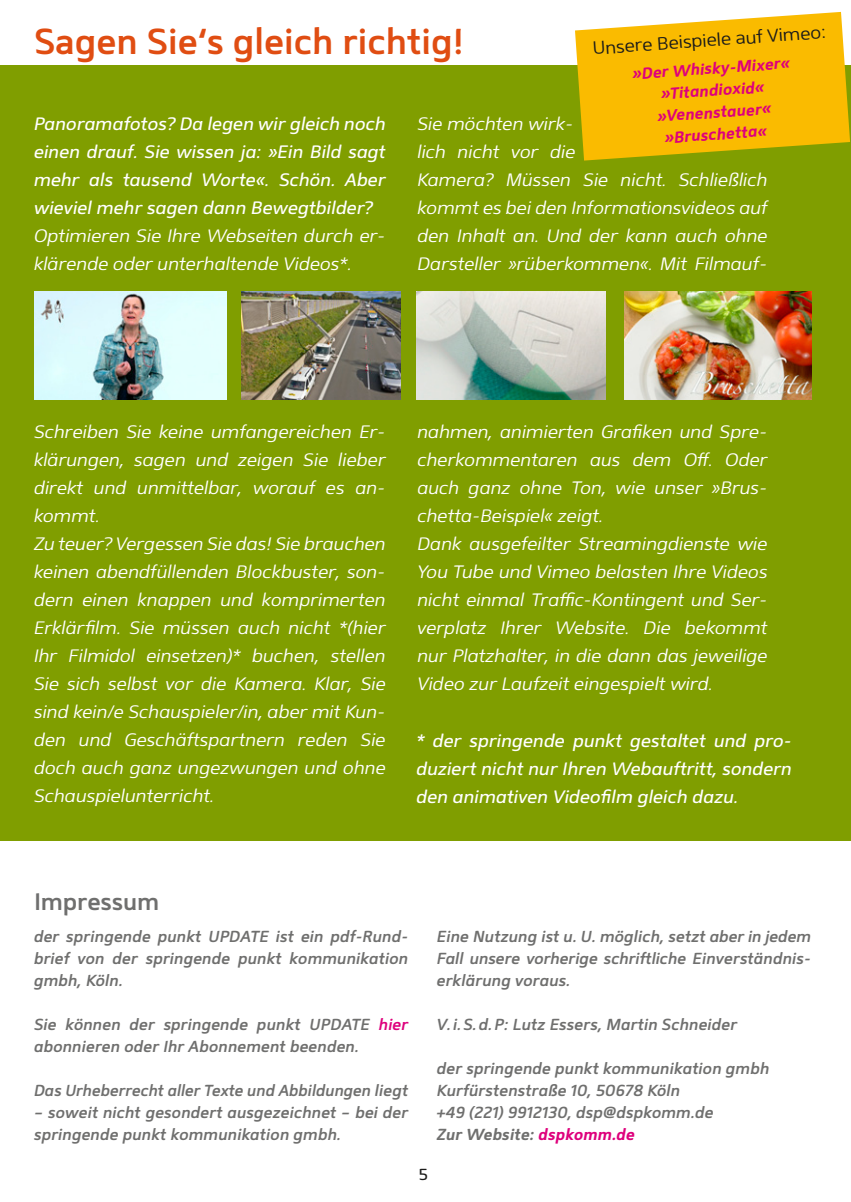
<style>
.page{position:relative;width:851px;height:1202px;background:#fff}
.page>*{position:absolute;margin:0;border:0;box-sizing:border-box;transform-origin:0 0}
.Head1{font:600 36px "Mentone";color:#e04d12}
.Head1-2{font:600 24px "Mentone";letter-spacing:-.005em;color:#6f6f6e}
.Copy{font:italic 300 18px/28px "Mentone";color:#fff}
.Copy-2{font:italic 18px/28px "Mentone";color:#fff;text-align:justify}
.Copy-3{font:300 18px "Mentone";color:#1b1b1a}
.Kastentext{font:italic 600 16px/22px "Mentone";color:#6f6f6e;text-align:justify}
.Kastentext-2{font:italic 700 16px "Mentone";color:#de007c}
.Kastentext-3{font:italic 700 16px "Mentone";color:#6f6f6e}
.t1{font:16px "Mentone";color:#1b1b1a}
.s1{color:#de007c}
</style>
<div class="page">
<div style="left:0;top:65px;width:850px;height:776px;background:#809e00"></div>
<img style="left:624px;top:291px;width:187px;height:108px">
<img style="left:417px;top:291px;width:188px;height:108px">
<img style="left:242px;top:291px;width:158px;height:108px">
<img style="left:34px;top:291px;width:193px;height:108px">
<svg style="left:575px;top:12px;width:274px;height:149px"></svg>
<p class="Head1" style="left:34px;top:19px;width:431px">Sagen Sie‘s gleich richtig!</p>
<p class="Copy-3" style="left:591px;top:37px;width:235px;rotate:-4deg">Unsere Beispiele auf Vimeo:</p>
<p class="Kastentext-2" style="left:631px;top:64px;width:160px;rotate:-4deg">»Der Whisky-Mixer«</p>
<p class="Kastentext-2" style="left:660px;top:84px;width:105px;rotate:-4deg">»Titandioxid«</p>
<p class="Kastentext-2" style="left:656px;top:106px;width:116px;rotate:-4deg">»Venenstauer«</p>
<p class="Kastentext-2" style="left:664px;top:128px;width:104px;rotate:-4deg">»Bruschetta«</p>
<p class="Copy-2" style="left:34px;top:109px;width:353px">Panoramafotos? Da legen wir gleich noch einen drauf. Sie wissen ja: »Ein Bild sagt mehr als tausend Worte«. Schön. Aber wieviel mehr sagen dann Bewegtbilder?</p>
<p class="Copy" style="left:34px;top:221px;width:353px">Optimieren Sie Ihre Webseiten durch er&shy;klärende oder unterhaltende Videos*.</p>
<p class="Copy" style="left:417px;top:110px;width:352px">Sie möchten wirk-<br>lich nicht vor die<br>Kamera? Müssen Sie nicht. Schließlich kommt es bei den Informationsvideos auf den Inhalt an. Und der kann auch ohne<br>Darsteller »rüberkommen«. Mit Filmauf-</p>
<p class="Copy" style="left:34px;top:417px;width:353px;text-align:justify">Schreiben Sie keine umfangereichen Er&shy;klärungen, sagen und zeigen Sie lieber direkt und unmittelbar, worauf es an&shy;kommt.</p>
<p class="Copy" style="left:34px;top:529px;width:353px;text-align:justify">Zu teuer? Vergessen Sie das! Sie brauchen keinen abendfüllenden Blockbuster, son&shy;dern einen knappen und komprimerten Erklärfilm. Sie müssen auch nicht *(hier Ihr Filmidol einsetzen)* buchen, stellen Sie sich selbst vor die Kamera. Klar, Sie sind kein/e Schauspieler/in, aber mit Kun&shy;den und Geschäftspartnern reden Sie doch auch ganz ungezwungen und ohne Schauspielunterricht.</p>
<p class="Copy" style="left:417px;top:418px;width:352px">nahmen, animierten Grafiken und Spre&shy;cherkommentaren aus dem Off. Oder auch ganz ohne Ton, wie unser »Brus&shy;chetta-Beispiel« zeigt.</p>
<p class="Copy" style="left:417px;top:530px;width:352px;text-align:justify">Dank ausgefeilter Streamingdienste wie You Tube und Vimeo belasten Ihre Videos nicht einmal Traffic-Kontingent und Ser&shy;verplatz Ihrer Website. Die bekommt nur Platzhalter, in die dann das jeweilige Video zur Laufzeit eingespielt wird.</p>
<p class="Copy-2" style="left:416px;top:726px;width:377px">* der springende punkt gestaltet und pro&shy;duziert nicht nur Ihren Webauftritt, sondern den animativen Videofilm gleich dazu.</p>
<p class="Head1-2" style="left:34px;top:887px;width:127px">Impressum</p>
<p class="Kastentext" style="left:34px;top:925px;width:376px">der springende punkt UPDATE ist ein pdf-Rund&shy;brief von der springende punkt kommunikation gmbh, Köln.</p>
<p class="Kastentext" style="left:34px;top:1013px;width:376px">Sie können der springende punkt UPDATE <span class="s1">hier </span>abonnieren oder Ihr Abonnement beenden.</p>
<p class="Kastentext" style="left:34px;top:1079px;width:376px">Das Urheberrecht aller Texte und Abbildungen liegt</p>
<p class="Kastentext" style="left:34px;top:1101px;width:376px">– soweit nicht gesondert ausgezeichnet – bei der springende punkt kommunikation gmbh.</p>
<p class="Kastentext" style="left:437px;top:925px;width:376px">Eine Nutzung ist u. U. möglich, setzt aber in jedem Fall unsere vorherige schriftliche Einverständnis&shy;erklärung voraus.</p>
<p class="Kastentext" style="left:437px;top:1013px;width:302px">V.i.S.d.P: Lutz Essers, Martin Schneider</p>
<p class="Kastentext" style="left:437px;top:1057px;width:334px">der springende punkt kommunikation gmbh</p>
<p class="Kastentext" style="left:437px;top:1079px;width:245px">Kurfürstenstraße 10, 50678 Köln</p>
<p class="Kastentext" style="left:437px;top:1101px;width:278px">+49 (221) 9912130, dsp@dspkomm.de</p>
<p class="Kastentext-3" style="left:437px;top:1125px;width:200px">Zur Website: <span class="s1">dspkomm.de</span></p>
<p class="t1" style="left:418px;top:1165px;width:11px">5</p>
</div>
